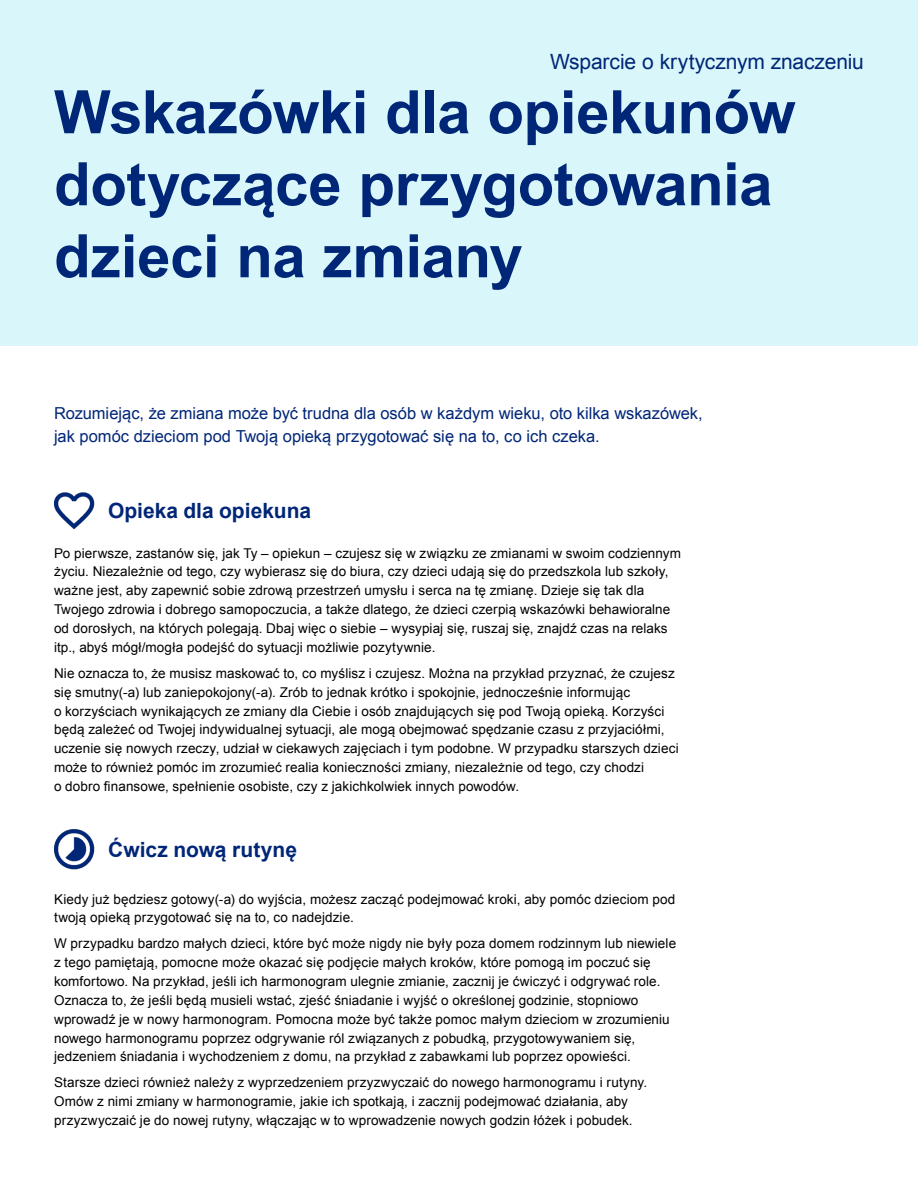
<style>
.page{position:relative;width:918px;height:1188px;background:#fff}
.page>*{position:absolute;margin:0;border:0;box-sizing:border-box;transform-origin:0 0}
.Headline{font:700 60px/72px "Arial";letter-spacing:-.01em;color:#002677}
.Subhead{font:700 21px "Arial";color:#002677}
.Product_label_-_Right_aligned{font:21px "Arial";letter-spacing:-.01em;color:#002677}
.Intro{font:16.5px/23.1px "Arial";color:#002677}
.Body{font:13.5px/18.9px "Arial";letter-spacing:.01em;color:#000}
</style>
<div class="page">
<div style="left:0;top:0;width:918px;height:346px;background:#d9f6fa"></div>
<img style="left:53px;top:492px;width:42px;height:38px">
<img style="left:54px;top:829px;width:41px;height:41px">
<p class="Product_label_-_Right_aligned" style="left:550px;top:48px;width:315px">Wsparcie o krytycznym znaczeniu</p>
<p class="Headline" style="left:54px;top:78px;width:743px">Wskazówki dla opiekunów dotyczące przygotowania dzieci na zmiany</p>
<p class="Intro" style="left:54px;top:402px;width:650px">Rozumiejąc, że zmiana może być trudna dla osób w każdym wieku, oto kilka wskazówek, jak pomóc dzieciom pod Twoją opieką przygotować się na to, co ich czeka.</p>
<p class="Subhead" style="left:108px;top:497px;width:205px">Opieka dla opiekuna</p>
<p class="Body" style="left:54px;top:544px;width:629px">Po pierwsze, zastanów się, jak Ty – opiekun – czujesz się w związku ze zmianami w swoim codziennym życiu. Niezależnie od tego, czy wybierasz się do biura, czy dzieci udają się do przedszkola lub szkoły, ważne jest, aby zapewnić sobie zdrową przestrzeń umysłu i serca na tę zmianę. Dzieje się tak dla Twojego zdrowia i dobrego samopoczucia, a także dlatego, że dzieci czerpią wskazówki behawioralne od dorosłych, na których polegają. Dbaj więc o siebie – wysypiaj się, ruszaj się, znajdź czas na relaks itp., abyś mógł/mogła podejść do sytuacji możliwie pozytywnie.</p>
<p class="Body" style="left:54px;top:664px;width:626px">Nie oznacza to, że musisz maskować to, co myślisz i czujesz. Można na przykład przyznać, że czujesz się smutny(-a) lub zaniepokojony(-a). Zrób to jednak krótko i spokojnie, jednocześnie informując<br>o korzyściach wynikających ze zmiany dla Ciebie i osób znajdujących się pod Twoją opieką. Korzyści będą zależeć od Twojej indywidualnej sytuacji, ale mogą obejmować spędzanie czasu z przyjaciółmi, uczenie się nowych rzeczy, udział w ciekawych zajęciach i tym podobne. W przypadku starszych dzieci może to również pomóc im zrozumieć realia konieczności zmiany, niezależnie od tego, czy chodzi<br>o dobro finansowe, spełnienie osobiste, czy z jakichkolwiek innych powodów.</p>
<p class="Subhead" style="left:108px;top:836px;width:191px">Ćwicz nową rutynę</p>
<p class="Body" style="left:54px;top:889px;width:623px">Kiedy już będziesz gotowy(-a) do wyjścia, możesz zacząć podejmować kroki, aby pomóc dzieciom pod twoją opieką przygotować się na to, co nadejdzie.</p>
<p class="Body" style="left:54px;top:934px;width:624px">W przypadku bardzo małych dzieci, które być może nigdy nie były poza domem rodzinnym lub niewiele z tego pamiętają, pomocne może okazać się podjęcie małych kroków, które pomogą im poczuć się komfortowo. Na przykład, jeśli ich harmonogram ulegnie zmianie, zacznij je ćwiczyć i odgrywać role.<br>Oznacza to, że jeśli będą musieli wstać, zjeść śniadanie i wyjść o określonej godzinie, stopniowo wprowadź je w nowy harmonogram. Pomocna może być także pomoc małym dzieciom w zrozumieniu nowego harmonogramu poprzez odgrywanie ról związanych z pobudką, przygotowywaniem się, jedzeniem śniadania i wychodzeniem z domu, na przykład z zabawkami lub poprzez opowieści.</p>
<p class="Body" style="left:54px;top:1073px;width:595px">Starsze dzieci również należy z wyprzedzeniem przyzwyczaić do nowego harmonogramu i rutyny.<br>Omów z nimi zmiany w harmonogramie, jakie ich spotkają, i zacznij podejmować działania, aby przyzwyczaić je do nowej rutyny, włączając w to wprowadzenie nowych godzin łóżek i pobudek.</p>
</div>
